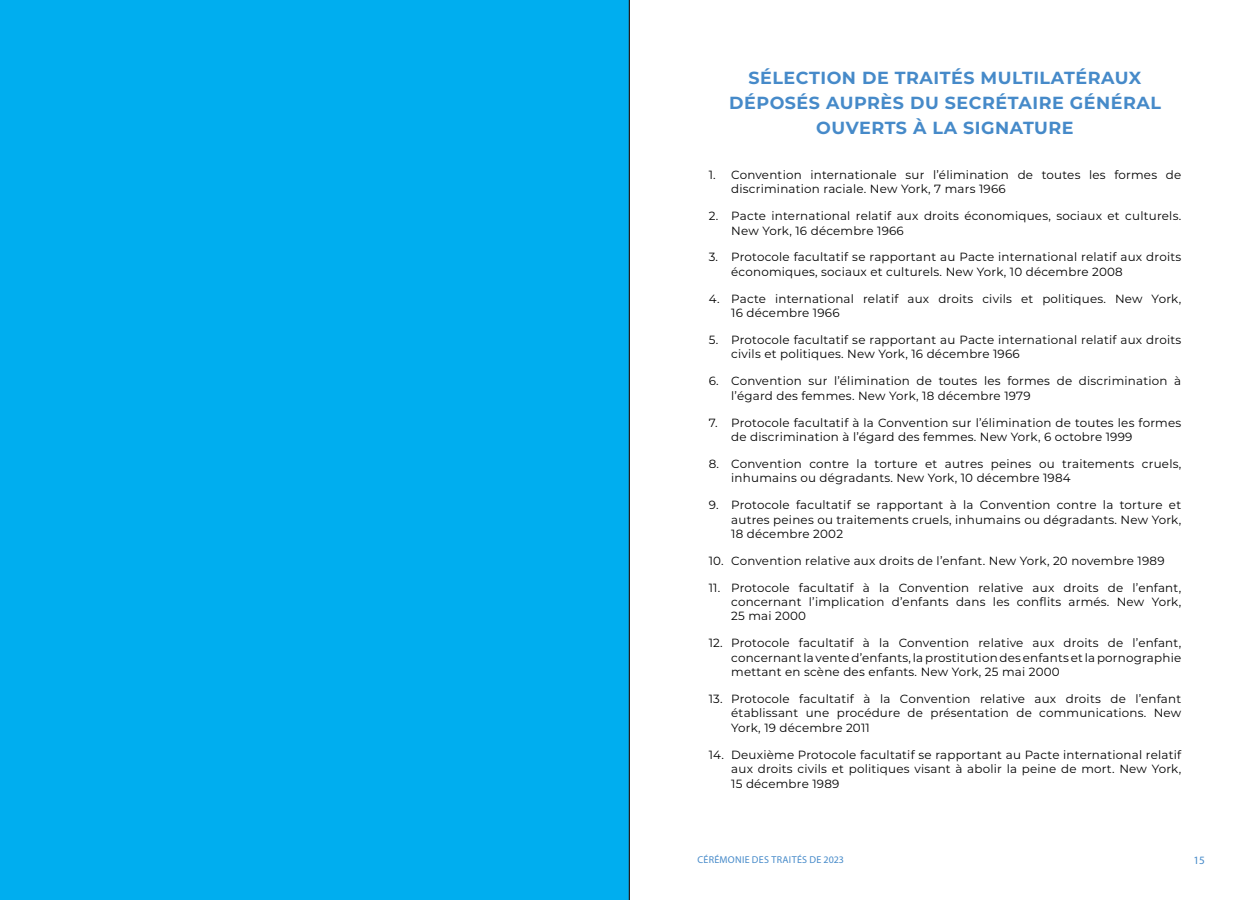
<style>
.page{position:relative;width:1260px;height:900px;background:#fff}
.page>*{position:absolute;margin:0;border:0;box-sizing:border-box;transform-origin:0 0}
.Title_Blue_14{font:700 17.5px/25px "Montserrat";letter-spacing:.03em;color:#468ac9;text-align:center}
.t1{font:11.88px/14.4px "Montserrat";letter-spacing:.02em;color:#000}
.t2{font:11.25px "Myriad Pro";color:#468ac9}
.t3{font:10px "Myriad Pro";letter-spacing:.03em;color:#468ac9}
</style>
<div class="page">
<div style="left:0;top:0;width:630px;height:900px;background:#00aeef"></div>
<p class="Title_Blue_14" style="left:729px;top:65px;width:433px">SÉLECTION DE TRAITÉS MULTILATÉRAUX<br>DÉPOSÉS AUPRÈS DU SECRÉTAIRE GÉNÉRAL<br>OUVERTS À LA SIGNATURE</p>
<p class="t1" style="left:731px;top:167px;width:452px;text-indent:-22px">1. Convention internationale sur l’élimination de toutes les formes de discrimination raciale. New York, 7 mars 1966</p>
<p class="t1" style="left:731px;top:208px;width:451px;text-indent:-22px">2. Pacte international relatif aux droits économiques, sociaux et culturels.<br>New York, 16 décembre 1966</p>
<p class="t1" style="left:731px;top:250px;width:452px;text-indent:-22px">3. Protocole facultatif se rapportant au Pacte international relatif aux droits économiques, sociaux et culturels. New York, 10 décembre 2008</p>
<p class="t1" style="left:731px;top:291px;width:451px;text-indent:-22px">4. Pacte international relatif aux droits civils et politiques. New York,<br>16 décembre 1966</p>
<p class="t1" style="left:731px;top:332px;width:452px;text-indent:-22px">5. Protocole facultatif se rapportant au Pacte international relatif aux droits civils et politiques. New York, 16 décembre 1966</p>
<p class="t1" style="left:731px;top:373px;width:452px;text-indent:-22px">6. Convention sur l’élimination de toutes les formes de discrimination à l’égard des femmes. New York, 18 décembre 1979</p>
<p class="t1" style="left:731px;top:415px;width:452px;text-indent:-22px">7. Protocole facultatif à la Convention sur l’élimination de toutes les formes de discrimination à l’égard des femmes. New York, 6 octobre 1999</p>
<p class="t1" style="left:731px;top:456px;width:452px;text-indent:-22px">8. Convention contre la torture et autres peines ou traitements cruels, inhumains ou dégradants. New York, 10 décembre 1984</p>
<p class="t1" style="left:731px;top:497px;width:452px;text-align:justify;text-indent:-22px">9. Protocole facultatif se rapportant à la Convention contre la torture et autres peines ou traitements cruels, inhumains ou dégradants. New York, 18 décembre 2002</p>
<p class="t1" style="left:709px;top:553px;width:457px">10. Convention relative aux droits de l’enfant. New York, 20 novembre 1989</p>
<p class="t1" style="left:731px;top:580px;width:452px;text-align:justify;text-indent:-22px">11. Protocole facultatif à la Convention relative aux droits de l’enfant, concernant l’implication d’enfants dans les conflits armés. New York, 25 mai 2000</p>
<p class="t1" style="left:731px;top:636px;width:452px;text-align:justify;text-indent:-22px">12. Protocole facultatif à la Convention relative aux droits de l’enfant, concernant la vente d’enfants, la prostitution des enfants et la pornographie mettant en scène des enfants. New York, 25 mai 2000</p>
<p class="t1" style="left:731px;top:691px;width:452px;text-align:justify;text-indent:-22px">13. Protocole facultatif à la Convention relative aux droits de l’enfant établissant une procédure de présentation de communications. New York, 19 décembre 2011</p>
<p class="t1" style="left:731px;top:747px;width:452px;text-align:justify;text-indent:-22px">14. Deuxième Protocole facultatif se rapportant au Pacte international relatif aux droits civils et politiques visant à abolir la peine de mort. New York, 15 décembre 1989</p>
<p class="t3" style="left:698px;top:853px;width:148px">CÉRÉMONIE DES TRAITÉS DE 2023</p>
<p class="t2" style="left:1193px;top:853px;width:13px">15</p>
</div>
